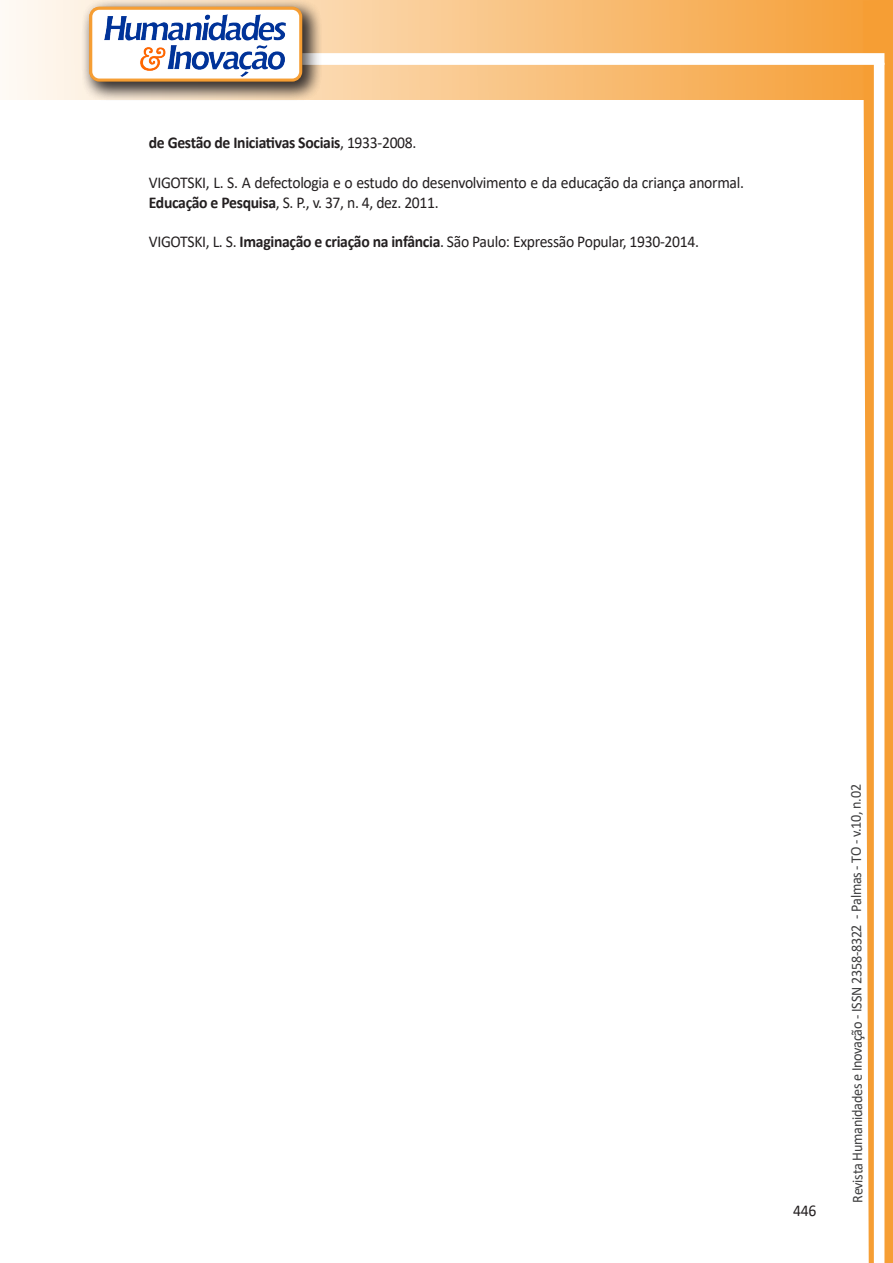
<style>
.page{position:relative;width:893px;height:1263px;background:#fff}
.page>*{position:absolute;margin:0;border:0;box-sizing:border-box;transform-origin:0 0}
.texto{font:16.5px/19.8px "Calibri";letter-spacing:-.02em;color:#231f20;scale:.95 1}
.texto-2{font:700 16.5px "Calibri";letter-spacing:-.02em;color:#231f20;scale:.95 1}
.t1{font:15px "Calibri";letter-spacing:-.025em;color:#3e3e3f;scale:.95 1}
.s1{font-weight:400}
.s2{font-weight:700}
</style>
<div class="page">
<svg style="left:5px;top:0;width:858px;height:100px;background:#f9c484"></svg>
<div style="left:302px;top:53px;width:582px;height:12px;background:#fff;border:2px solid #fff"></div>
<svg style="left:863px;top:0;width:30px;height:1263px"></svg>
<div style="left:81px;top:0;width:241px;height:102px;background:#231f20;opacity:.75"></div>
<div style="left:91px;top:8px;width:210px;height:72px;background:#fff;border-radius:9px"></div>
<img style="left:104px;top:14px;width:181px;height:62px">
<div style="left:89px;top:7px;width:213px;height:75px;border:3px solid #f69e34;border-radius:9px"></div>
<p class="texto-2" style="left:149px;top:131px;width:283px">de Gestão de Iniciativas Sociais<span class="s1">, 1933-2008.</span></p>
<p class="texto" style="left:149px;top:172px;width:628px">VIGOTSKI, L. S. A defectologia e o estudo do desenvolvimento e da educação da criança anormal.<br><span class="s2">Educação e Pesquisa</span>, S. P., v. 37, n. 4, dez. 2011.</p>
<p class="texto" style="left:149px;top:232px;width:581px">VIGOTSKI, L. S. <span class="s2">Imaginação e criação na infância</span>. São Paulo: Expressão Popular, 1930-2014.</p>
<p class="texto" style="left:793px;top:1200px;width:26px">446</p>
<p class="t1" style="left:846px;top:1203px;width:442px;rotate:-90deg">Revista Humanidades e Inovação - ISSN 2358-8322 - Palmas - TO - v.10, n.02</p>
</div>
